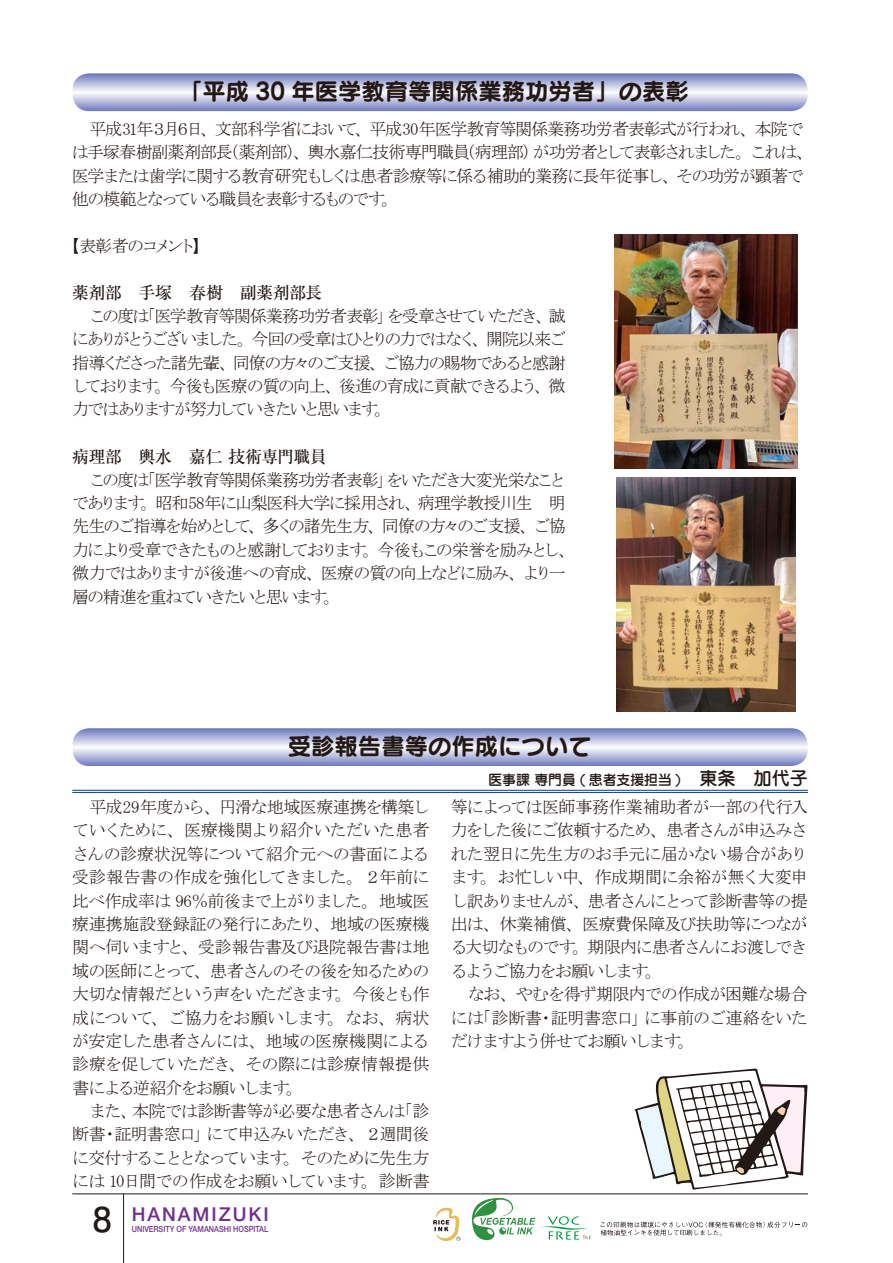
<style>
.page{position:relative;width:893px;height:1263px;background:#fff}
.page>*{position:absolute;margin:0;border:0;box-sizing:border-box;transform-origin:0 0}
.t1{font:23.4px "Seurat Pro B";color:#221815}
.t2{font:500 19.2px "Helvetica Neue LT Std";letter-spacing:.1em;color:#70318e}
.t3{font:16.95px/23.4px "MS Mincho";letter-spacing:-.065em;color:#221815}
.t4{font:16.95px/23.4px "MS Mincho";letter-spacing:-.095em;color:#221815}
.t5{font:500 16.95px "Ryumin Pro";letter-spacing:-.045em;color:#221815}
.t6{font:16.95px "MS Mincho";letter-spacing:-.17em;color:#221815}
.t7{font:500 13.8px "Jun 34 Pro";color:#221815}
.t8{font:500 8.55px "Helvetica Neue LT Std";color:#70318e;scale:.86 1}
.s1{font-size:18px}
.s2{font-family:"Futo Go B101 Pro";font-weight:700;font-size:34.05px;color:#221815}
</style>
<div class="page">
<svg style="left:601px;top:1221px;width:206px;height:15px"></svg>
<svg style="left:472px;top:1198px;width:119px;height:42px"></svg>
<svg style="left:433px;top:1207px;width:28px;height:34px"></svg>
<svg style="left:73px;top:73px;width:735px;height:38px;background:#b5bbdd"></svg>
<svg style="left:73px;top:728px;width:735px;height:38px;background:#b5bbdc"></svg>
<hr style="left:72px;top:790px;width:736px;height:1px;background:#003f98">
<hr style="left:72px;top:792px;width:736px;height:1px;background:#003f98">
<svg style="left:634px;top:1068px;width:174px;height:121px"></svg>
<img style="left:614px;top:235px;width:183px;height:234px">
<img style="left:616px;top:477px;width:180px;height:234px">
<hr style="left:72px;top:1193px;width:736px;height:1px;background:#221815">
<hr style="left:123px;top:1194px;width:1px;height:69px;background:#221815">
<h1 class="t1" style="left:179px;top:75px;width:511px">「平成 30 年医学教育等関係業務功労者」の表彰</h1>
<p class="t3" style="left:72px;top:117px;width:742px">　平成31年３月６日、文部科学省において、平成30年医学教育等関係業務功労者表彰式が行われ、本院では手塚春樹副薬剤部長（薬剤部）、輿水嘉仁技術専門職員（病理部）が功労者として表彰されました。これは、医学または歯学に関する教育研究もしくは患者診療等に係る補助的業務に長年従事し、その功労が顕著で他の模範となっている職員を表彰するものです。</p>
<p class="t6" style="left:63px;top:237px;width:147px">【表彰者のコメント】</p>
<p class="t5" style="left:72px;top:279px;width:252px">薬剤部　手塚　春樹　副薬剤部長</p>
<p class="t3" style="left:71px;top:304px;width:496px;text-align:justify">　この度は「医学教育等関係業務功労者表彰」を受章させていただき、誠にありがとうございました。今回の受章はひとりの力ではなく、開院以来ご指導くださった諸先輩、同僚の方々のご支援、ご協力の賜物であると感謝しております。今後も医療の質の向上、後進の育成に貢献できるよう、微力ではありますが努力していきたいと思います。</p>
<p class="t5" style="left:72px;top:443px;width:256px">病理部　輿水　嘉仁 技術専門職員</p>
<p class="t4" style="left:72px;top:468px;width:504px">　この度は「医学教育等関係業務功労者表彰」をいただき大変光栄なことであります。昭和58年に山梨医科大学に採用され、病理学教授川生　明先生のご指導を始めとして、多くの諸先生方、同僚の方々のご支援、ご協力により受章できたものと感謝しております。今後もこの栄誉を励みとし、微力ではありますが後進への育成、医療の質の向上などに励み、より一層の精進を重ねていきたいと思います。</p>
<h1 class="t1" style="left:288px;top:730px;width:306px">受診報告書等の作成について</h1>
<p class="t7" style="left:488px;top:769px;width:321px">医事課 専門員 ( 患者支援担当 )<span class="s1">　東条　加代子</span></p>
<p class="t3" style="left:72px;top:795px;width:359px">　平成29年度から、円滑な地域医療連携を構築していくために、医療機関より紹介いただいた患者さんの診療状況等について紹介元への書面による受診報告書の作成を強化してきました。２年前に比べ作成率は 96％前後まで上がりました。地域医療連携施設登録証の発行にあたり、地域の医療機関へ伺いますと、受診報告書及び退院報告書は地域の医師にとって、患者さんのその後を知るための大切な情報だという声をいただきます。今後とも作成について、ご協力をお願いします。なお、病状が安定した患者さんには、地域の医療機関による診療を促していただき、その際には診療情報提供書による逆紹介をお願いします。<br>　また、本院では診断書等が必要な患者さんは「診断書・証明書窓口」にて申込みいただき、２週間後に交付することとなっています。そのために先生方には 10日間での作成をお願いしています。診断書</p>
<p class="t3" style="left:451px;top:795px;width:359px">等によっては医師事務作業補助者が一部の代行入力をした後にご依頼するため、患者さんが申込みされた翌日に先生方のお手元に届かない場合があります。お忙しい中、作成期間に余裕が無く大変申し訳ありませんが、患者さんにとって診断書等の提出は、休業補償、医療費保障及び扶助等につながる大切なものです。期限内に患者さんにお渡しできるようご協力をお願いします。<br>　なお、やむを得ず期限内での作成が困難な場合には「診断書・証明書窓口」に事前のご連絡をいただけますよう併せてお願いします。</p>
<p class="t2" style="left:93px;top:1202px;width:177px"><span class="s2">8</span> HANAMIZUKI</p>
<p class="t8" style="left:132px;top:1224px;width:160px">UNIVERSITY OF YAMANASHI HOSPITAL</p>
</div>
